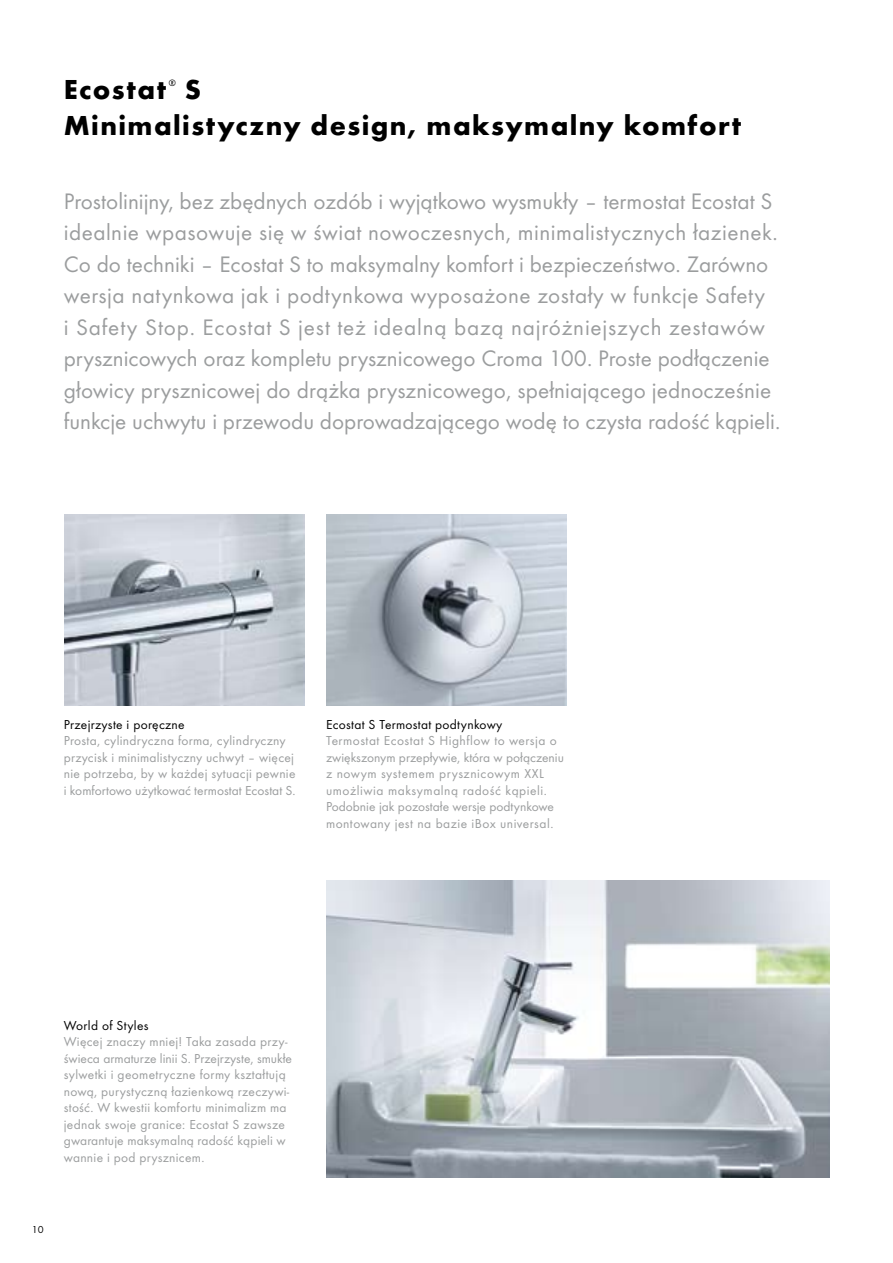
<style>
.page{position:relative;width:893px;height:1263px;background:#fff}
.page>*{position:absolute;margin:0;border:0;box-sizing:border-box;transform-origin:0 0}
.t1{font:700 28.5px/36px "Futura TOT";letter-spacing:.05em;color:#000}
.t2{font:23.25px/31.5px "Futura TOT Boo";letter-spacing:.005em;color:#9b9d9e}
.t3{font:13.5px/16.5px "Futura TOT Boo";letter-spacing:.02em;color:#9b9d9e}
.t4{font:13.5px "Futura TOT Boo";letter-spacing:.02em;color:#000}
.t5{font:10.5px "Futura TOT Boo";color:#000}
.t6{font:9.6px "Futura TOT Boo";color:#000}
</style>
<div class="page">
<img style="left:65px;top:514px;width:240px;height:192px">
<img style="left:326px;top:514px;width:241px;height:192px">
<img style="left:326px;top:880px;width:503px;height:298px">
<h1 class="t1" style="left:64px;top:71px;width:679px;text-indent:121px">S<br>Minimalistyczny design, maksymalny komfort</h1>
<h1 class="t1" style="left:64px;top:71px;width:104px">Ecostat</h1>
<p class="t6" style="left:169px;top:77px;width:9px">®</p>
<p class="t2" style="left:64px;top:185px;width:718px">Prostolinijny, bez zbędnych ozdób i wyjątkowo wysmukły – termostat Ecostat S idealnie wpasowuje się w świat nowoczesnych, minimalistycznych łazienek.<br>Co do techniki – Ecostat S to maksymalny komfort i bezpieczeństwo. Zarówno wersja natynkowa jak i podtynkowa wyposażone zostały w funkcje Safety<br>i Safety Stop. Ecostat S jest też idealną bazą najróżniejszych zestawów prysznicowych oraz kompletu prysznicowego Croma 100. Proste podłączenie głowicy prysznicowej do drążka prysznicowego, spełniającego jednocześnie funkcje uchwytu i przewodu doprowadzającego wodę to czysta radość kąpieli.</p>
<p class="t4" style="left:64px;top:716px;width:122px">Przejrzyste i poręczne</p>
<p class="t3" style="left:64px;top:732px;width:233px">Prosta, cylindryczna forma, cylindryczny przycisk i minimalistyczny uchwyt – więcej nie potrzeba, by w każdej sytuacji pewnie i komfortowo użytkować termostat Ecostat S.</p>
<p class="t4" style="left:326px;top:716px;width:178px">Ecostat S Termostat podtynkowy</p>
<p class="t3" style="left:326px;top:732px;width:239px">Termostat Ecostat S Highflow to wersja o zwiększonym przepływie, która w połączeniu z nowym systemem prysznicowym XXL umożliwia maksymalną radość kąpieli.<br>Podobnie jak pozostałe wersje podtynkowe montowany jest na bazie iBox universal.</p>
<p class="t4" style="left:64px;top:1017px;width:86px">World of Styles</p>
<p class="t3" style="left:64px;top:1033px;width:230px">Więcej znaczy mniej! Taka zasada przy&shy;świeca armaturze linii S. Przejrzyste, smukłe sylwetki i geometryczne formy kształtują nową, purystyczną łazienkową rzeczywi&shy;stość. W kwestii komfortu minimalizm ma jednak swoje granice: Ecostat S zawsze gwarantuje maksymalną radość kąpieli w wannie i pod prysznicem.</p>
<p class="t5" style="left:32px;top:1223px;width:13px">10</p>
</div>
